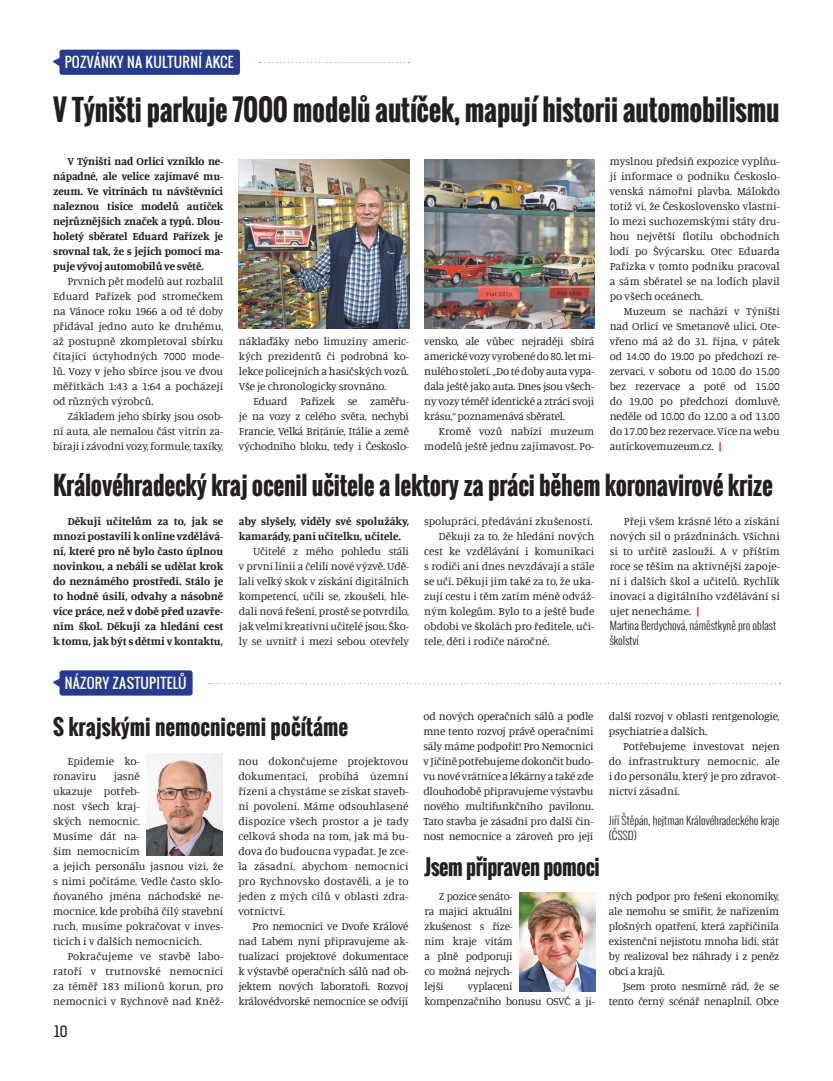
<style>
.page{position:relative;width:833px;height:1081px;background:#fff}
.page>*{position:absolute;margin:0;border:0;box-sizing:border-box;transform-origin:0 0}
.t1{font:700 28.75px "Oswald";letter-spacing:-.01em;color:#231f20;scale:.95 1}
.t2{font:700 25px "Oswald";letter-spacing:-.01em;color:#231f20;scale:.95 1}
.t3{font:700 21.25px "Oswald";color:#231f20}
.t4{font:700 21.25px "Oswald";letter-spacing:-.02em;color:#231f20;scale:.96 1}
.t5{font:15px "Kelson Sans";color:#231f20}
.t6{font:13.75px "Oswald";letter-spacing:.02em;color:#fff}
.t7{font:11.25px/15px "Manuale";color:#231f20;text-align:justify}
.t8{font:700 11.25px/15px "Manuale";color:#231f20;text-align:justify}
.t9{font:11.25px/15px "Manuale";letter-spacing:-.02em;color:#231f20}
.t10{font:300 11.25px/15px "Oswald";color:#231f20}
.s1{font-weight:700;color:#d1232a}
</style>
<div class="page">
<svg style="left:258px;top:62px;width:151px;height:1px"></svg>
<svg style="left:53px;top:58px;width:6px;height:8px"></svg>
<div style="left:59px;top:50px;width:181px;height:25px;background:#263a8f;border-radius:3px"></div>
<img style="left:520px;top:892px;width:75px;height:99px">
<svg style="left:209px;top:683px;width:571px;height:1px"></svg>
<svg style="left:53px;top:677px;width:7px;height:13px"></svg>
<div style="left:60px;top:670px;width:133px;height:25px;background:#263a8f;border-radius:3px"></div>
<img style="left:147px;top:754px;width:75px;height:101px">
<img style="left:239px;top:159px;width:170px;height:170px">
<img style="left:424px;top:159px;width:170px;height:170px">
<p class="t6" style="left:65px;top:52px;width:16px">POZVÁNKY</p>
<p class="t6" style="left:127px;top:52px;width:8px">NAK</p>
<p class="t6" style="left:153px;top:52px;width:81px">ULTURN Í AKCE</p>
<h1 class="t1" style="left:53px;top:88px;width:766px">V Týništi parkuje 7000 modelů autíček, mapují historii automobilismu</h1>
<p class="t8" style="left:53px;top:153px;width:172px;text-indent:14px">V Týništi nad Orlicí vzniklo ne&shy;nápadné, ale velice zajímavé mu&shy;zeum. Ve vitrínách tu návštěvníci naleznou tisíce modelů autíček nejrůznějších značek a typů. Dlou&shy;holetý sběratel Eduard Pařízek je srovnal tak, že s jejich pomocí ma&shy;puje vývoj automobilů ve světě.</p>
<p class="t7" style="left:53px;top:273px;width:172px;text-indent:14px">Prvních pět modelů aut rozbalil Eduard Pařízek pod stromečkem na Vánoce roku 1966 a od té doby přidával jedno auto ke druhému, až postupně zkompletoval sbírku čítající úctyhodných 7000 mode&shy;lů. Vozy v jeho sbírce jsou ve dvou měřítkách 1:43 a 1:64 a pocházejí od různých výrobců.</p>
<p class="t7" style="left:53px;top:408px;width:172px;text-indent:14px">Základem jeho sbírky jsou osob&shy;ní auta, ale nemalou část vitrín za&shy;bírají i závodní vozy, formule, taxíky,</p>
<p class="t7" style="left:609px;top:153px;width:172px">myslnou předsíň expozice vyplňu&shy;jí informace o podniku Českoslo&shy;venská námořní plavba. Málokdo totiž ví, že Československo vlastni&shy;lo mezi suchozemskými státy dru&shy;hou největší flotilu obchodních lodí po Švýcarsku. Otec Eduarda Pařízka v tomto podniku pracoval a sám sběratel se na lodích plavil po všech oceánech.</p>
<p class="t7" style="left:609px;top:303px;width:172px;text-indent:14px">Muzeum se nachází v Týništi nad Orlicí ve Smetanově ulici. Ote&shy;vřeno má až do 31. října, v pátek od 14.00 do 19.00 po předchozí re&shy;zervaci, v sobotu od 10.00 do 15.00 bez rezervace a poté od 15.00 do 19.00 po předchozí domluvě, neděle od 10.00 do 12.00 a od 13.00 do 17.00 bez rezervace. Více na webu autickovemuzeum.cz. <span class="s1">|</span></p>
<h2 class="t2" style="left:53px;top:466px;width:759px">Královéhradecký kraj ocenil učitele a lektory za práci během koronavirové krize</h2>
<p class="t8" style="left:53px;top:513px;width:172px;text-indent:14px">Děkuji učitelům za to, jak se mnozí postavili k online vzdělává&shy;ní, které pro ně bylo často úplnou novinkou, a nebáli se udělat krok do neznámého prostředí. Stálo je to hodně úsilí, odvahy a násobně více práce, než v době před uzavře&shy;ním škol. Děkuji za hledání cest k tomu, jak být s dětmi v kontaktu,</p>
<p class="t8" style="left:239px;top:513px;width:172px">aby slyšely, viděly své spolužáky, kamarády, paní učitelku, učitele.</p>
<p class="t7" style="left:239px;top:333px;width:172px">náklaďáky nebo limuzíny americ&shy;kých prezidentů či podrobná ko&shy;lekce policejních a hasičských vozů.<br>Vše je chronologicky srovnáno.</p>
<p class="t7" style="left:239px;top:393px;width:172px;text-indent:14px">Eduard Pařízek se zaměřu&shy;je na vozy z celého světa, nechybí Francie, Velká Británie, Itálie a země východního bloku, tedy i Českoslo-</p>
<p class="t7" style="left:424px;top:333px;width:172px">vensko, ale vůbec nejraději sbírá americké vozy vyrobené do 80. let mi&shy;nulého století. „Do té doby auta vypa&shy;dala ještě jako auta. Dnes jsou všech&shy;ny vozy téměř identické a ztrácí svoji krásu,“ poznamenává sběratel.</p>
<p class="t7" style="left:424px;top:423px;width:172px;text-align:right">Kromě vozů nabízí muzeum modelů ještě jednu zajímavost. Po-</p>
<p class="t7" style="left:609px;top:513px;width:172px;text-indent:14px">Přeji všem krásné léto a získání nových sil o prázdninách. Všichni si to určitě zaslouží. A v příštím roce se těším na aktivnější zapoje&shy;ní i dalších škol a učitelů. Rychlík inovací a digitálního vzdělávání si ujet nenecháme. <span class="s1">|</span></p>
<p class="t10" style="left:609px;top:618px;width:168px">Martina Berdychová, náměstkyně pro oblast školství</p>
<p class="t7" style="left:424px;top:513px;width:170px">spolupráci, předávání zkušeností.</p>
<p class="t7" style="left:438px;top:528px;width:157px">Děkuji za to, že hledání nových</p>
<p class="t7" style="left:424px;top:543px;width:172px">cest ke vzdělávání i komunikaci</p>
<p class="t7" style="left:424px;top:558px;width:172px">s rodiči ani dnes nevzdávají a stále</p>
<p class="t7" style="left:424px;top:573px;width:172px">se učí. Děkuji jim také za to, že uka-</p>
<p class="t7" style="left:424px;top:588px;width:172px">zují cestu i těm zatím méně odváž-</p>
<p class="t7" style="left:424px;top:603px;width:172px">ným kolegům. Bylo to a ještě bude</p>
<p class="t7" style="left:424px;top:618px;width:172px">období ve školách pro ředitele, uči-</p>
<p class="t7" style="left:424px;top:633px;width:127px">tele, děti i rodiče náročné.</p>
<p class="t7" style="left:239px;top:543px;width:172px;text-indent:14px">Učitelé z mého pohledu stáli v první linii a čelili nové výzvě. Udě&shy;lali velký skok v získání digitálních kompetencí, učili se, zkoušeli, hle&shy;dali nová řešení, prostě se potvrdilo, jak velmi kreativní učitelé jsou. Ško&shy;ly se uvnitř i mezi sebou otevřely</p>
<p class="t6" style="left:65px;top:673px;width:123px">NÁZORY ZASTUPITELŮ</p>
<h3 class="t3" style="left:53px;top:711px;width:297px">S krajskými nemocnicemi počítáme</h3>
<p class="t7" style="left:53px;top:753px;width:88px;text-indent:14px">Epidemie ko&shy;ronaviru</p>
<p class="t7" style="left:238px;top:753px;width:172px">nou dokončujeme projektovou dokumentací, probíhá územní řízení a chystáme se získat staveb&shy;ní povolení. Máme odsouhlasené dispozice všech prostor a je tady celková shoda na tom, jak má bu&shy;dova do budoucna vypadat. Je zce&shy;la zásadní, abychom nemocnici pro Rychnovsko dostavěli, a je to jeden z mých cílů v oblasti zdra&shy;votnictví.</p>
<p class="t7" style="left:238px;top:918px;width:172px;text-indent:14px">Pro nemocnici ve Dvoře Králové nad Labem nyní připravujeme ak&shy;tualizaci projektové dokumentace k výstavbě operačních sálů nad ob&shy;jektem nových laboratoří. Rozvoj královédvorské nemocnice se odvíjí</p>
<p class="t7" style="left:53px;top:768px;width:172px;text-align:left;text-indent:61px">jasně<br>ukazuje potřeb-<br>nost všech kraj-<br>ských nemocnic.<br>Musíme dát na-<br>šim nemocnicím<br>a jejich personálu jasnou vizi, že s nimi počítáme. Vedle často sklo&shy;ňovaného jména náchodské ne&shy;mocnice, kde probíhá čilý stavební ruch, musíme pokračovat v inves&shy;ticích i v dalších nemocnicích.</p>
<p class="t7" style="left:53px;top:948px;width:172px;text-indent:14px">Pokračujeme ve stavbě labo&shy;ratoří v trutnovské nemocnici za téměř 183 milionů korun, pro nemocnici v Rychnově nad Kněž-</p>
<h3 class="t5" style="left:54px;top:1022px;width:15px">10</h3>
<p class="t7" style="left:423px;top:708px;width:172px">od nových operačních sálů a podle mne tento rozvoj právě operačními sály máme podpořit! Pro Nemocnici v Jičíně potřebujeme dokončit budo&shy;vu nové vrátnice a lékárny a také zde dlouhodobě připravujeme výstavbu nového multifunkčního pavilonu.<br>Tato stavba je zásadní pro další čin&shy;nost nemocnice a zároveň pro její</p>
<p class="t9" style="left:609px;top:708px;width:172px">další rozvoj v oblasti rentgenologie, psychiatrie a dalších.</p>
<p class="t7" style="left:609px;top:738px;width:172px;text-indent:14px">Potřebujeme investovat nejen do infrastruktury nemocnic, ale i do personálu, který je pro zdravot&shy;nictví zásadní.</p>
<p class="t10" style="left:609px;top:813px;width:172px">Jiří Štěpán, hejtman Královéhradeckého kraje (ČSSD)</p>
<h3 class="t4" style="left:424px;top:851px;width:184px">Jsem připraven pomoci</h3>
<p class="t7" style="left:424px;top:888px;width:90px;text-indent:14px">Z pozice senáto&shy;ra mající aktuální zkušenost s říze&shy;ním kraje vítám a plně podporuji co možná nejrych&shy;lejší</p>
<p class="t9" style="left:424px;top:978px;width:172px;text-indent:43px">vyplacení<br>kompenzačního bonusu OSVČ a ji-</p>
<p class="t7" style="left:609px;top:888px;width:172px">ných podpor pro řešení ekonomiky, ale nemohu se smířit, že nařízením plošných opatření, která zapříčinila existenční nejistotu mnoha lidí, stát by realizoval bez náhrady i z peněz obcí a krajů.</p>
<p class="t9" style="left:609px;top:978px;width:172px;text-align:right">Jsem proto nesmírně rád, že se tento černý scénář nenaplnil. Obce</p>
</div>
